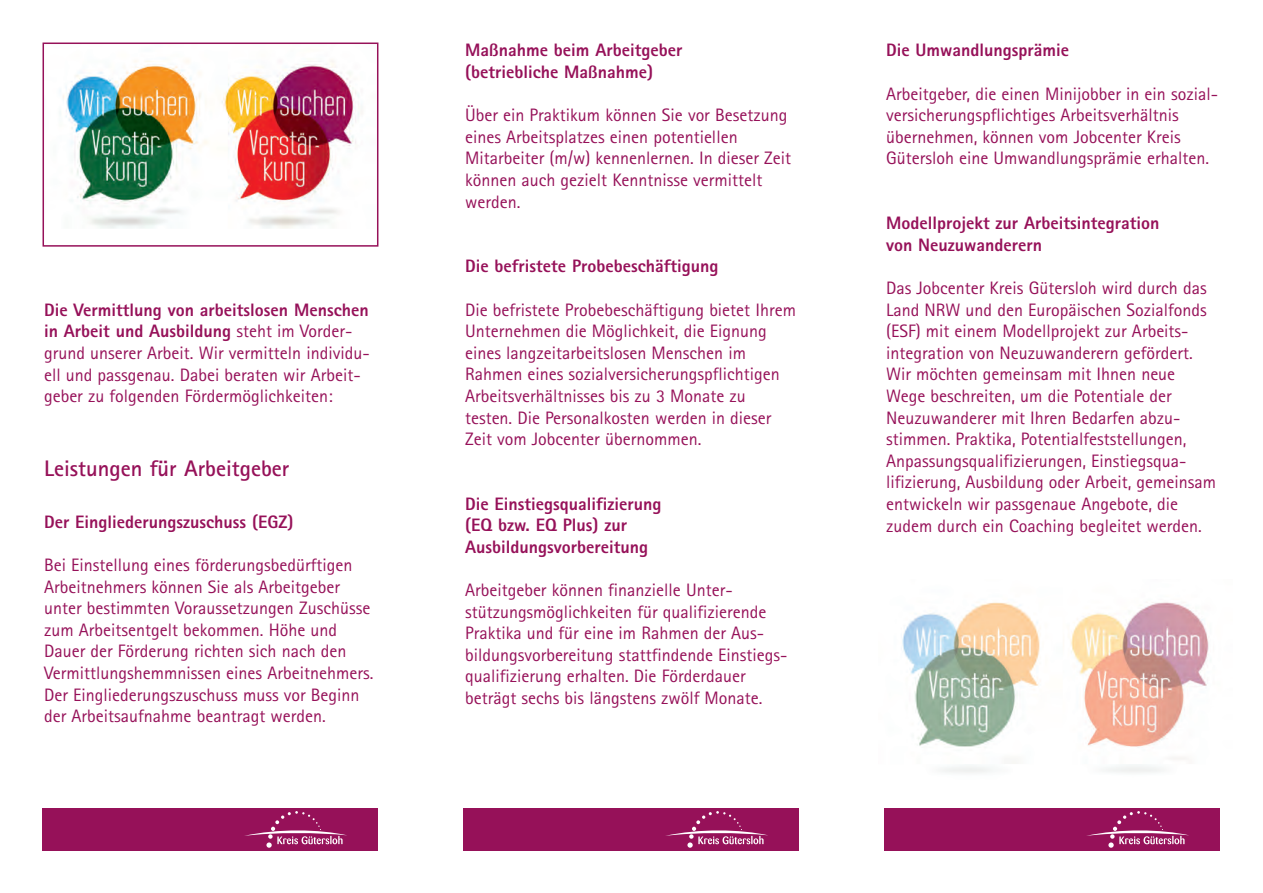
<style>
.page{position:relative;width:1263px;height:893px;background:#fff}
.page>*{position:absolute;margin:0;border:0;box-sizing:border-box;transform-origin:0 0}
.t1{font:700 22.5px "Rotis Sans Serif";color:#961159}
.t2{font:18px/21.6px "Rotis Sans Serif";color:#961159}
.t3{font:800 18px/21.6px "Rotis Sans Serif";color:#961159}
.s1{font-weight:800}
</style>
<div class="page">
<img style="left:902px;top:602px;width:307px;height:171px">
<div style="left:43px;top:808px;width:335px;height:42px;background:#961159"></div>
<svg style="left:245px;top:811px;width:102px;height:37px"></svg>
<div style="left:463px;top:808px;width:336px;height:42px;background:#961159"></div>
<svg style="left:666px;top:811px;width:102px;height:37px"></svg>
<div style="left:884px;top:808px;width:336px;height:42px;background:#961159"></div>
<svg style="left:1087px;top:811px;width:102px;height:37px"></svg>
<img style="left:60px;top:60px;width:302px;height:169px">
<div style="left:43px;top:43px;width:335px;height:204px;border:2px solid #961159"></div>
<p class="t3" style="left:465px;top:41px;width:219px">Maßnahme beim Arbeitgeber (betriebliche Maßnahme)</p>
<p class="t2" style="left:465px;top:106px;width:328px">Über ein Praktikum können Sie vor Besetzung eines Arbeitsplatzes einen potentiellen Mitarbeiter (m/w) kennenlernen. In dieser Zeit können auch gezielt Kenntnisse vermittelt werden.</p>
<p class="t3" style="left:886px;top:41px;width:185px">Die Umwandlungsprämie</p>
<p class="t2" style="left:886px;top:85px;width:334px">Arbeitgeber, die einen Minijobber in ein sozial&shy;versicherungspflichtiges Arbeitsverhältnis übernehmen, können vom Jobcenter Kreis Gütersloh eine Umwandlungsprämie erhalten.</p>
<p class="t3" style="left:886px;top:214px;width:275px">Modellprojekt zur Arbeitsintegration von Neuzuwanderern</p>
<p class="t2" style="left:886px;top:279px;width:332px">Das Jobcenter Kreis Gütersloh wird durch das Land NRW und den Europäischen Sozialfonds (ESF) mit einem Modellprojekt zur Arbeits&shy;integration von Neuzuwanderern gefördert.<br>Wir möchten gemeinsam mit Ihnen neue Wege beschreiten, um die Potentiale der Neuzuwanderer mit Ihren Bedarfen abzu&shy;stimmen. Praktika, Potentialfeststellungen, Anpassungsqualifizierungen, Einstiegsqua&shy;lifizierung, Ausbildung oder Arbeit, gemeinsam entwickeln wir passgenaue Angebote, die</p>
<p class="t3" style="left:465px;top:257px;width:255px">Die befristete Probebeschäftigung</p>
<p class="t2" style="left:465px;top:301px;width:333px">Die befristete Probebeschäftigung bietet Ihrem Unternehmen die Möglichkeit, die Eignung eines langzeitarbeitslosen Menschen im Rahmen eines sozialversicherungspflichtigen Arbeitsverhältnisses bis zu 3 Monate zu testen. Die Personalkosten werden in dieser Zeit vom Jobcenter übernommen.</p>
<p class="t2" style="left:44px;top:301px;width:327px"><span class="s1">Die Vermittlung von arbeitslosen Menschen in Arbeit und Ausbildung</span> steht im Vorder&shy;grund unserer Arbeit. Wir vermitteln individu&shy;ell und passgenau. Dabei beraten wir Arbeit&shy;geber zu folgenden Fördermöglichkeiten:</p>
<p class="t1" style="left:44px;top:460px;width:247px">Leistungen für Arbeitgeber</p>
<p class="t3" style="left:465px;top:494px;width:198px">Die Einstiegsqualifizierung (EQ bzw. EQ Plus) zur<br>Ausbildungsvorbereitung</p>
<p class="t2" style="left:465px;top:581px;width:324px">Arbeitgeber können finanzielle Unter&shy;stützungsmöglichkeiten für qualifizierende Praktika und für eine im Rahmen der Aus&shy;bildungsvorbereitung stattfindende Einstiegs&shy;qualifizierung erhalten. Die Förderdauer beträgt sechs bis längstens zwölf Monate.</p>
<p class="t3" style="left:44px;top:513px;width:251px">Der Eingliederungszuschuss (EGZ)</p>
<p class="t2" style="left:886px;top:517px;width:317px">zudem durch ein Coaching begleitet werden.</p>
<p class="t2" style="left:44px;top:556px;width:331px">Bei Einstellung eines förderungsbedürftigen Arbeitnehmers können Sie als Arbeitgeber unter bestimmten Voraussetzungen Zuschüsse zum Arbeitsentgelt bekommen. Höhe und Dauer der Förderung richten sich nach den Vermittlungshemmnissen eines Arbeitnehmers.<br>Der Eingliederungszuschuss muss vor Beginn der Arbeitsaufnahme beantragt werden.</p>
</div>
